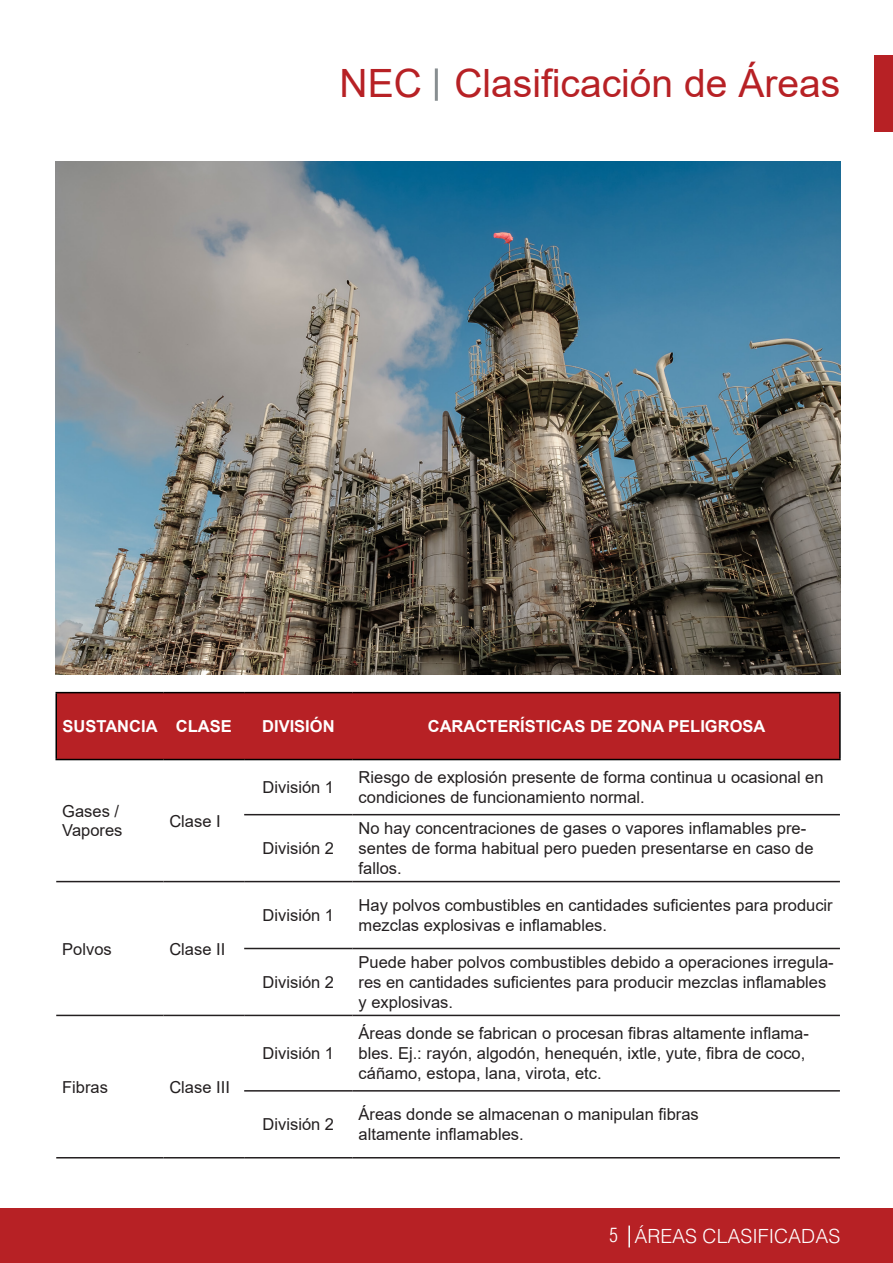
<style>
.page{position:relative;width:893px;height:1263px;background:#fff}
.page>*{position:absolute;margin:0;border:0;box-sizing:border-box;transform-origin:0 0}
.t1{font:39px "Arial";color:#b72125}
.t2{font:300 19.5px "Helvetica LT Std";color:#fff}
.t3{font:16.5px/19.8px "Arial";color:#231f20}
.t4{font:700 16.5px "Arial";color:#fff}
.s1{font-stretch:condensed}
</style>
<div class="page">
<div style="left:0;top:1209px;width:893px;height:54px;background:#b72125"></div>
<hr style="left:628px;top:1225px;width:2px;height:22px;background:#f3fafb">
<div style="left:874px;top:55px;width:19px;height:77px;background:#b72125"></div>
<hr style="left:435px;top:68px;width:3px;height:33px;background:#888e91">
<img style="left:55px;top:162px;width:785px;height:512px">
<div style="left:57px;top:693px;width:782px;height:66px;background:#b72125"></div>
<hr style="left:55px;top:692px;width:108px;height:1px;background:#000">
<hr style="left:55px;top:693px;width:2px;height:66px;background:#000">
<hr style="left:163px;top:692px;width:81px;height:1px;background:#000">
<hr style="left:244px;top:692px;width:109px;height:1px;background:#000">
<hr style="left:353px;top:692px;width:488px;height:1px;background:#000">
<hr style="left:839px;top:693px;width:2px;height:66px;background:#000">
<hr style="left:55px;top:759px;width:108px;height:1px;background:#000">
<hr style="left:163px;top:759px;width:81px;height:1px;background:#000">
<hr style="left:244px;top:759px;width:109px;height:1px;background:#000">
<hr style="left:353px;top:759px;width:488px;height:1px;background:#000">
<hr style="left:244px;top:814px;width:109px;height:1px;background:#231f20">
<hr style="left:353px;top:814px;width:487px;height:1px;background:#231f20">
<hr style="left:244px;top:881px;width:109px;height:1px;background:#231f20">
<hr style="left:353px;top:881px;width:487px;height:1px;background:#231f20">
<hr style="left:244px;top:948px;width:109px;height:1px;background:#231f20">
<hr style="left:353px;top:948px;width:487px;height:1px;background:#231f20">
<hr style="left:244px;top:1015px;width:109px;height:1px;background:#231f20">
<hr style="left:353px;top:1015px;width:487px;height:1px;background:#231f20">
<hr style="left:244px;top:1090px;width:109px;height:1px;background:#231f20">
<hr style="left:353px;top:1090px;width:487px;height:1px;background:#231f20">
<hr style="left:244px;top:1157px;width:109px;height:1px;background:#231f20">
<hr style="left:353px;top:1157px;width:487px;height:1px;background:#231f20">
<hr style="left:56px;top:881px;width:107px;height:1px;background:#231f20">
<hr style="left:163px;top:881px;width:81px;height:1px;background:#231f20">
<hr style="left:56px;top:1015px;width:107px;height:1px;background:#231f20">
<hr style="left:163px;top:1015px;width:81px;height:1px;background:#231f20">
<hr style="left:56px;top:1157px;width:107px;height:1px;background:#231f20">
<hr style="left:163px;top:1157px;width:81px;height:1px;background:#231f20">
<p class="t1" style="left:339px;top:56px;width:502px">NEC Clasificación de Áreas</p>
<p class="t4" style="left:63px;top:715px;width:97px">SUSTANCIA</p>
<p class="t4" style="left:176px;top:715px;width:57px">CLASE</p>
<p class="t4" style="left:262px;top:715px;width:74px">DIVISIÓN</p>
<p class="t4" style="left:428px;top:715px;width:339px">CARACTERÍSTICAS DE ZONA PELIGROSA</p>
<p class="t3" style="left:62px;top:801px;width:58px">Gases /</p>
<p class="t3" style="left:62px;top:821px;width:62px">Vapores</p>
<p class="t3" style="left:169px;top:811px;width:53px">Clase I</p>
<p class="t3" style="left:62px;top:939px;width:51px">Polvos</p>
<p class="t3" style="left:169px;top:939px;width:57px">Clase II</p>
<p class="t3" style="left:62px;top:1077px;width:47px">Fibras</p>
<p class="t3" style="left:169px;top:1077px;width:62px">Clase III</p>
<p class="t3" style="left:263px;top:777px;width:73px">División 1</p>
<p class="t3" style="left:359px;top:767px;width:466px">Riesgo de explosión presente de forma continua u ocasional en condiciones de funcionamiento normal.</p>
<p class="t3" style="left:263px;top:838px;width:73px">División 2</p>
<p class="t3" style="left:359px;top:818px;width:456px">No hay concentraciones de gases o vapores inflamables pre&shy;sentes de forma habitual pero pueden presentarse en caso de fallos.</p>
<p class="t3" style="left:263px;top:905px;width:73px">División 1</p>
<p class="t3" style="left:359px;top:895px;width:476px">Hay polvos combustibles en cantidades suficientes para producir mezclas explosivas e inflamables.</p>
<p class="t3" style="left:263px;top:972px;width:73px">División 2</p>
<p class="t3" style="left:263px;top:1043px;width:73px">División 1</p>
<p class="t3" style="left:263px;top:1114px;width:73px">División 2</p>
<p class="t3" style="left:359px;top:952px;width:477px">Puede haber polvos combustibles debido a operaciones irregula&shy;res en cantidades suficientes para producir mezclas inflamables y explosivas.</p>
<p class="t3" style="left:359px;top:1023px;width:452px">Áreas donde se fabrican o procesan fibras altamente inflama&shy;bles. Ej.: rayón, algodón, henequén, ixtle, yute, fibra de coco, cáñamo, estopa, lana, virota, etc.</p>
<p class="t3" style="left:359px;top:1104px;width:342px">Áreas donde se almacenan o manipulan fibras</p>
<p class="t3" style="left:359px;top:1124px;width:167px">altamente inflamables.</p>
<p class="t2" style="left:609px;top:1224px;width:232px"><span class="s1">5</span> ÁREAS CLASIFICADAS</p>
</div>
